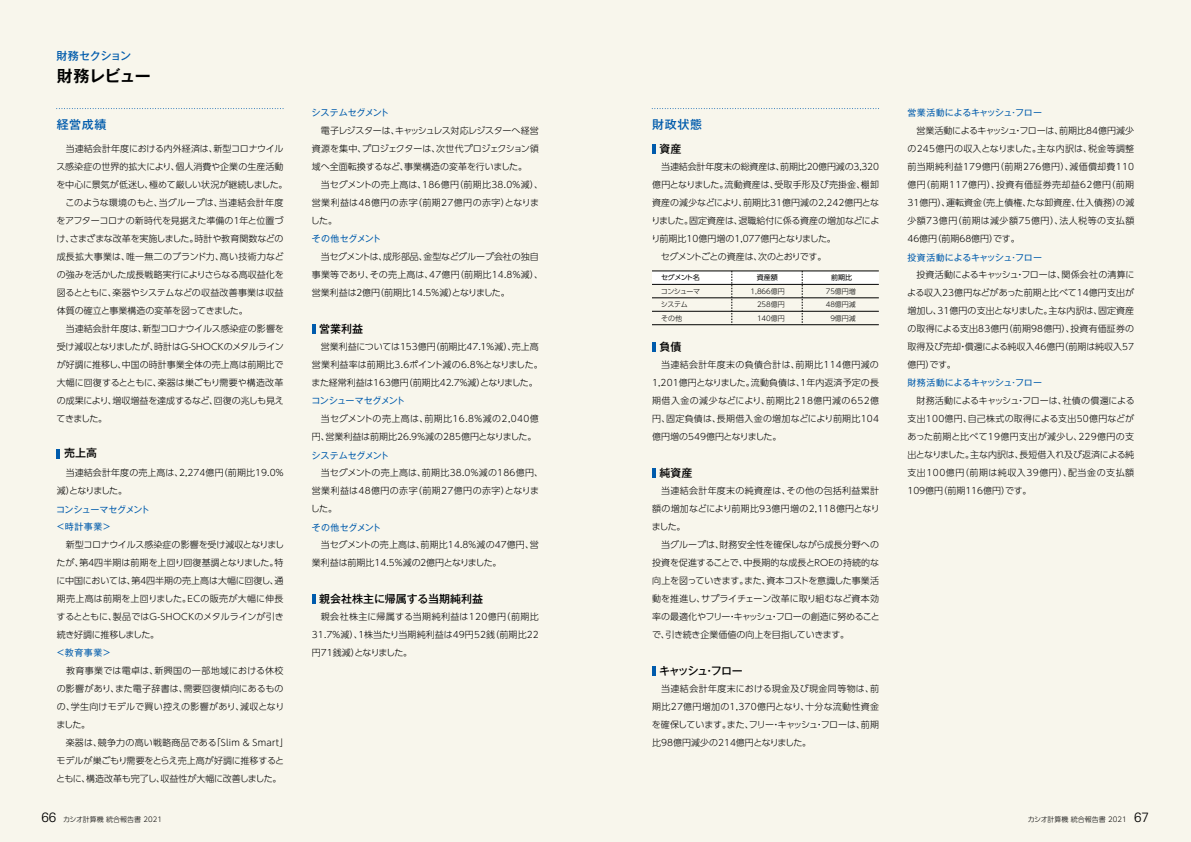
<style>
.page{position:relative;width:1191px;height:842px;background:#f8f6ec}
.page>*{position:absolute;margin:0;border:0;box-sizing:border-box;transform-origin:0 0}
.t1{font:700 16px "Gothic MB101 Pro De";letter-spacing:-.035em;color:#000}
.t2{font:500 12px "Gothic MB101 Pro";letter-spacing:.05em;color:#005bac}
.t3{font:500 11px "Gothic MB101 Pro";color:#000}
.t4{font:500 11px "Gothic MB101 Pro";letter-spacing:-.115em;color:#000}
.t5{font:500 11px "Gothic MB101 Pro";letter-spacing:-.04em;color:#005bac}
.t6{font:300 9px/18px "UD Shin Go Pro";color:#000;text-align:justify}
.t7{font:9px "Gothic MB101 Pro";letter-spacing:-.03em;color:#005bac}
.t8{font:300 9px/18px "UD Shin Go Pro";letter-spacing:.03em;color:#000}
.t9{font:300 9px/18px "UD Shin Go Pro";letter-spacing:.025em;color:#000}
.t10{font:300 9px "UD Shin Go Pro";letter-spacing:-.02em;color:#000}
.t11{font:300 9px "UD Shin Go Pro";letter-spacing:-.065em;color:#000}
.t12{font:300 7px/13.5px "UD Shin Go Pro";color:#000;text-align:justify}
.t13{font:300 7px/13.5px "UD Shin Go Pro";letter-spacing:-.06em;color:#000}
.t14{font:7px "UD Shin Go Pro";letter-spacing:-.04em;color:#000}
.s1{font-family:"Univers LT Std";font-size:13.5px}
</style>
<div class="page">
<svg style="left:57px;top:108px;width:226px;height:1px"></svg>
<svg style="left:652px;top:108px;width:227px;height:1px"></svg>
<svg style="left:57px;top:449px;width:3px;height:9px"></svg>
<svg style="left:312px;top:324px;width:3px;height:10px"></svg>
<svg style="left:652px;top:342px;width:3px;height:10px"></svg>
<svg style="left:652px;top:144px;width:3px;height:10px"></svg>
<svg style="left:652px;top:468px;width:3px;height:10px"></svg>
<svg style="left:652px;top:666px;width:3px;height:10px"></svg>
<svg style="left:312px;top:594px;width:3px;height:10px"></svg>
<div style="left:652px;top:271px;width:227px;height:14px;background:#fff"></div>
<hr style="left:652px;top:271px;width:227px;height:1px;background:#000">
<hr style="left:652px;top:284px;width:227px;height:1px;background:#000">
<hr style="left:652px;top:298px;width:227px;height:1px;background:#000">
<hr style="left:652px;top:311px;width:227px;height:1px;background:#000">
<hr style="left:652px;top:325px;width:227px;height:1px;background:#000">
<svg style="left:731px;top:271px;width:1px;height:54px"></svg>
<svg style="left:802px;top:271px;width:1px;height:54px"></svg>
<p class="t5" style="left:56px;top:47px;width:76px">財務セクション</p>
<h1 class="t1" style="left:57px;top:62px;width:96px">財務レビュー</h1>
<p class="t7" style="left:311px;top:105px;width:79px">システムセグメント</p>
<h2 class="t2" style="left:57px;top:115px;width:51px">経営成績</h2>
<h2 class="t2" style="left:652px;top:115px;width:51px">財政状態</h2>
<p class="t6" style="left:312px;top:122px;width:228px;text-indent:9px">電子レジスターは、キャッシュレス対応レジスターへ経営資源を集中、プロジェクターは、次世代プロジェクション領域へ全面転換するなど、事業構造の変革を行いました。</p>
<p class="t8" style="left:311px;top:176px;width:234px;text-indent:10px">当セグメントの売上高は、186億円（前期比38.0％減）、営業利益は48億円の赤字（前期27億円の赤字）となりました。</p>
<p class="t6" style="left:312px;top:248px;width:233px;text-align:left;text-indent:9px">当セグメントは、成形部品、金型などグループ会社の独自事業等であり、その売上高は、47億円（前期比14.8％減）、営業利益は２億円（前期比14.5％減）となりました。</p>
<p class="t3" style="left:659px;top:139px;width:23px">資産</p>
<p class="t6" style="left:56px;top:140px;width:233px;text-align:left;text-indent:9px">当連結会計年度における内外経済は、新型コロナウイルス感染症の世界的拡大により、個人消費や企業の生産活動を中心に景気が低迷し、極めて厳しい状況が継続しました。　このような環境のもと、当グループは、当連結会計年度をアフターコロナの新時代を見据えた準備の１年と位置づけ、さまざまな改革を実施しました。時計や教育関数などの成長拡大事業は、唯一無二のブランド力、高い技術力などの強みを活かした成長戦略実行によりさらなる高収益化を図るとともに、楽器やシステムなどの収益改善事業は収益体質の確立と事業構造の変革を図ってきました。</p>
<p class="t6" style="left:57px;top:320px;width:229px;text-indent:9px">当連結会計年度は、新型コロナウイルス感染症の影響を受け減収となりましたが、時計はG-SHOCKのメタルラインが好調に推移し、中国の時計事業全体の売上高は前期比で大幅に回復するとともに、楽器は巣ごもり需要や構造改革の成果により、増収増益を達成するなど、回復の兆しも見えてきました。</p>
<p class="t10" style="left:661px;top:160px;width:219px">当連結会計年度末の総資産は、前期比20億円減の3,320</p>
<p class="t6" style="left:652px;top:176px;width:228px">億円となりました。流動資産は、受取手形及び売掛金、棚卸</p>
<p class="t6" style="left:652px;top:194px;width:228px">資産の減少などにより、前期比31億円減の2,242億円とな</p>
<p class="t6" style="left:651px;top:212px;width:229px">りました。固定資産は、退職給付に係る資産の増加などによ</p>
<p class="t6" style="left:651px;top:230px;width:186px">り前期比10億円増の1,077億円となりました。</p>
<p class="t11" style="left:661px;top:250px;width:167px">セグメントごとの資産は、次のとおりです。</p>
<p class="t7" style="left:312px;top:232px;width:71px">その他セグメント</p>
<p class="t14" style="left:661px;top:272px;width:40px">セグメント名</p>
<p class="t13" style="left:661px;top:284px;width:41px">コンシューマシステム<br>その他</p>
<p class="t12" style="left:757px;top:284px;width:29px;text-indent:-6px">1,866億円258億円140億円</p>
<p class="t12" style="left:825px;top:284px;width:32px;text-align:right">75億円増<br>48億円減<br>9億円減</p>
<p class="t14" style="left:756px;top:272px;width:22px">資産額</p>
<p class="t14" style="left:831px;top:272px;width:22px">前期比</p>
<p class="t3" style="left:319px;top:319px;width:45px">営業利益</p>
<p class="t3" style="left:659px;top:337px;width:23px">負債</p>
<p class="t6" style="left:311px;top:338px;width:233px;text-align:center">営業利益については153億円（前期比47.1％減）、売上高<br>営業利益率は前期比3.6ポイント減の6.8％となりました。また経常利益は163億円（前期比42.7％減）となりました。</p>
<p class="t6" style="left:312px;top:410px;width:228px;text-align:right">当セグメントの売上高は、前期比16.8％減の2,040億円、営業利益は前期比26.9％減の285億円となりました。</p>
<p class="t9" style="left:311px;top:464px;width:234px;text-indent:10px">当セグメントの売上高は、前期比38.0％減の186億円、営業利益は48億円の赤字（前期27億円の赤字）となりました。</p>
<p class="t6" style="left:312px;top:536px;width:228px;text-indent:9px">当セグメントの売上高は、前期比14.8％減の47億円、営業利益は前期比14.5％減の２億円となりました。</p>
<p class="t6" style="left:652px;top:356px;width:228px;text-indent:9px">当連結会計年度末の負債合計は、前期比114億円減の1,201億円となりました。流動負債は、１年内返済予定の長期借入金の減少などにより、前期比218億円減の652億円、固定負債は、長期借入金の増加などにより前期比104億円増の549億円となりました。</p>
<p class="t7" style="left:311px;top:393px;width:95px">コンシューマセグメント</p>
<p class="t3" style="left:64px;top:444px;width:34px">売上高</p>
<p class="t7" style="left:311px;top:448px;width:79px">システムセグメント</p>
<p class="t3" style="left:659px;top:463px;width:34px">純資産</p>
<p class="t6" style="left:57px;top:464px;width:229px;text-indent:9px">当連結会計年度の売上高は、2,274億円（前期比19.0％減）となりました。</p>
<p class="t6" style="left:652px;top:482px;width:229px;text-indent:9px">当連結会計年度末の純資産は、その他の包括利益累計額の増加などにより前期比93億円増の2,118億円となりました。</p>
<p class="t6" style="left:652px;top:536px;width:229px;text-indent:9px">当グループは、財務安全性を確保しながら成長分野への投資を促進することで、中長期的な成長とROEの持続的な向上を図っていきます。また、資本コストを意識した事業活動を推進し、サプライチェーン改革に取り組むなど資本効率の最適化やフリー・キャッシュ・フローの創造に努めることで、引き続き企業価値の向上を目指していきます。</p>
<p class="t7" style="left:56px;top:502px;width:95px">コンシューマセグメント</p>
<p class="t7" style="left:56px;top:520px;width:57px">＜時計事業＞</p>
<p class="t7" style="left:312px;top:520px;width:71px">その他セグメント</p>
<p class="t6" style="left:56px;top:536px;width:229px">　新型コロナウイルス感染症の影響を受け減収となりましたが、第４四半期は前期を上回り回復基調となりました。特に中国においては、第４四半期の売上高は大幅に回復し、通期売上高は前期を上回りました。ECの販売が大幅に伸長するとともに、製品ではG-SHOCKのメタルラインが引き続き好調に推移しました。</p>
<p class="t6" style="left:56px;top:662px;width:229px;text-indent:10px">教育事業では電卓は、新興国の一部地域における休校の影響があり、また電子辞書は、需要回復傾向にあるものの、学生向けモデルで買い控えの影響があり、減収となりました。</p>
<p class="t6" style="left:56px;top:734px;width:234px;text-align:left;text-indent:10px">楽器は、競争力の高い戦略商品である「Slim &amp; Smart」モデルが巣ごもり需要をとらえ売上高が好調に推移するとともに、構造改革も完了し、収益性が大幅に改善しました。</p>
<p class="t3" style="left:319px;top:589px;width:165px">親会社株主に帰属する当期純利益</p>
<p class="t6" style="left:312px;top:608px;width:228px;text-indent:9px">親会社株主に帰属する当期純利益は120億円（前期比31.7％減）、１株当たり当期純利益は49円52銭（前期比22円71銭減）となりました。</p>
<p class="t7" style="left:56px;top:645px;width:57px">＜教育事業＞</p>
<p class="t4" style="left:659px;top:661px;width:85px">キャッシュ・フロー</p>
<p class="t6" style="left:652px;top:680px;width:229px;text-indent:9px">当連結会計年度末における現金及び現金同等物は、前期比27億円増加の1,370億円となり、十分な流動性資金を確保しています。また、フリー・キャッシュ・フローは、前期比98億円減少の214億円となりました。</p>
<p class="t7" style="left:907px;top:106px;width:136px">営業活動によるキャッシュ・フロー</p>
<p class="t6" style="left:907px;top:122px;width:228px;text-indent:9px">営業活動によるキャッシュ・フローは、前期比84億円減少の245億円の収入となりました。主な内訳は、税金等調整前当期純利益179億円（前期276億円）、減価償却費110億円（前期117億円）、投資有価証券売却益62億円（前期31億円）、運転資金（売上債権、たな卸資産、仕入債務）の減少額73億円（前期は減少額75億円）、法人税等の支払額46億円（前期68億円）です。</p>
<p class="t6" style="left:907px;top:266px;width:229px;text-indent:9px">投資活動によるキャッシュ・フローは、関係会社の清算による収入23億円などがあった前期と比べて14億円支出が増加し、31億円の支出となりました。主な内訳は、固定資産の取得による支出83億円（前期98億円）、投資有価証券の取得及び売却・償還による純収入46億円（前期は純収入57億円）です。</p>
<p class="t6" style="left:907px;top:392px;width:229px;text-indent:9px">財務活動によるキャッシュ・フローは、社債の償還による支出100億円、自己株式の取得による支出50億円などがあった前期と比べて19億円支出が減少し、229億円の支出となりました。主な内訳は、長短借入れ及び返済による純支出100億円（前期は純収入39億円）、配当金の支払額109億円（前期116億円）です。</p>
<p class="t7" style="left:907px;top:250px;width:136px">投資活動によるキャッシュ・フロー</p>
<p class="t7" style="left:907px;top:376px;width:136px">財務活動によるキャッシュ・フロー</p>
<p class="t12" style="left:42px;top:812px;width:129px"><span class="s1">66</span>　カシオ計算機 統合報告書 2021　</p>
<p class="t12" style="left:1021px;top:812px;width:129px">　カシオ計算機 統合報告書 2021　<span class="s1">67</span></p>
</div>
